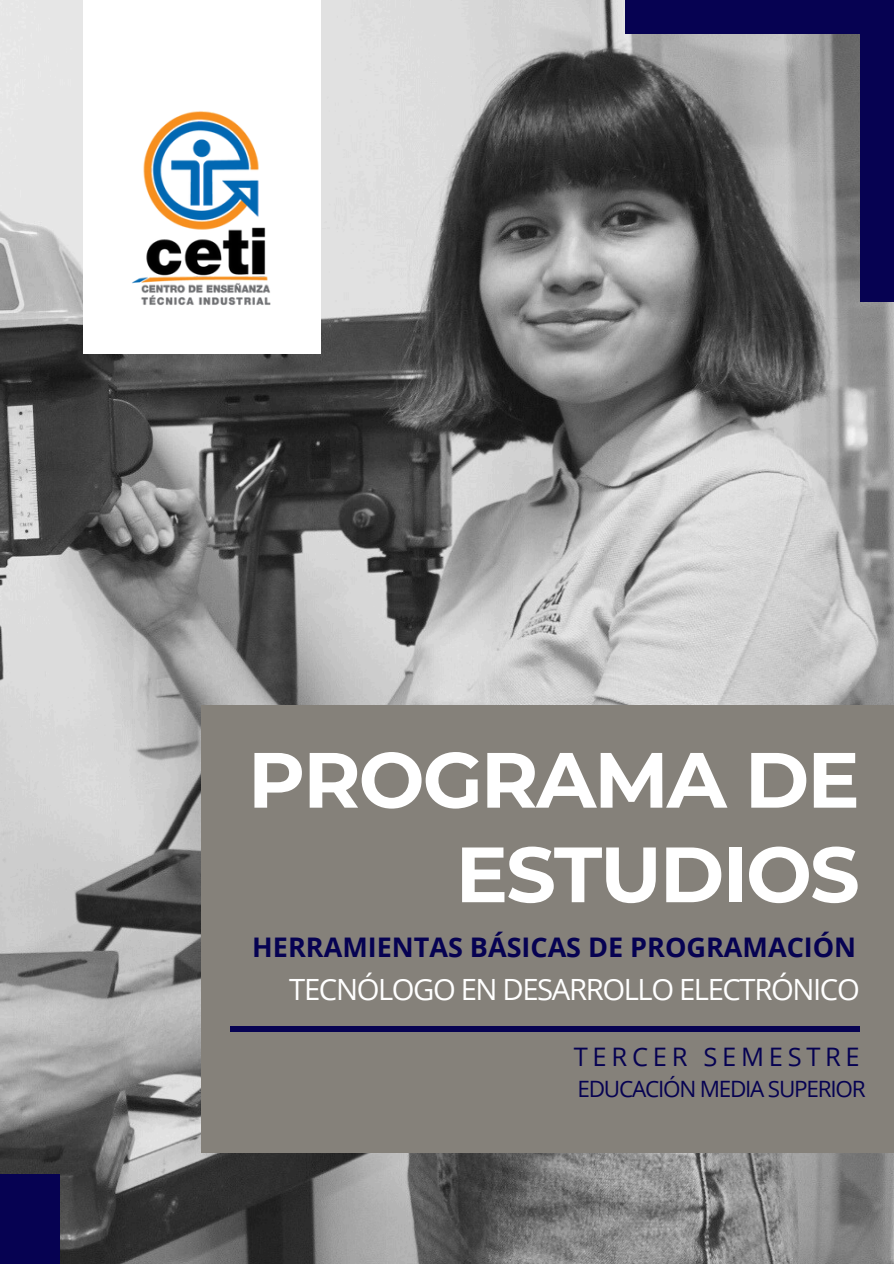
<style>
.page{position:relative;width:894px;height:1264px;background:#fff}
.page>*{position:absolute;margin:0;border:0;box-sizing:border-box;transform-origin:0 0}
.t1{font:700 78.15px/94.5px "Montserrat";letter-spacing:-.025em;color:#fff;text-align:right}
.t2{font:29.25px "Open Sans";letter-spacing:-.05em;color:#fff}
.t3{font:700 27px "Open Sans";color:#060252}
.t4{font:25.5px "Open Sans";letter-spacing:.185em;color:#060252}
.t5{font:22.5px "Open Sans";letter-spacing:-.055em;color:#060252}
</style>
<div class="page">
<img style="left:0;top:0;width:893px;height:1263px">
<div style="left:83px;top:0;width:237px;height:354px;background:#fff"></div>
<img style="left:60px;top:101px;width:283px;height:220px">
<div style="left:625px;top:0;width:268px;height:34px;background:#060252"></div>
<div style="left:859px;top:17px;width:34px;height:285px;background:#060252"></div>
<div style="left:202px;top:705px;width:691px;height:447px;background:#85817a"></div>
<div style="left:230px;top:1025px;width:629px;height:6px;background:#060252"></div>
<div style="left:0;top:1174px;width:60px;height:89px;background:#060252"></div>
<h1 class="t1" style="left:248px;top:732px;width:613px">PROGRAMA DE<br>ESTUDIOS</h1>
<h2 class="t3" style="left:252px;top:928px;width:605px">HERRAMIENTAS BÁSICAS DE PROGRAMACIÓN</h2>
<p class="t2" style="left:289px;top:968px;width:572px">TECNÓLOGO EN DESARROLLO ELECTRÓNICO</p>
<h3 class="t4" style="left:573px;top:1038px;width:287px">TERCER SEMESTRE</h3>
<p class="t5" style="left:577px;top:1073px;width:290px">EDUCACIÓN MEDIA SUPERIOR</p>
</div>
